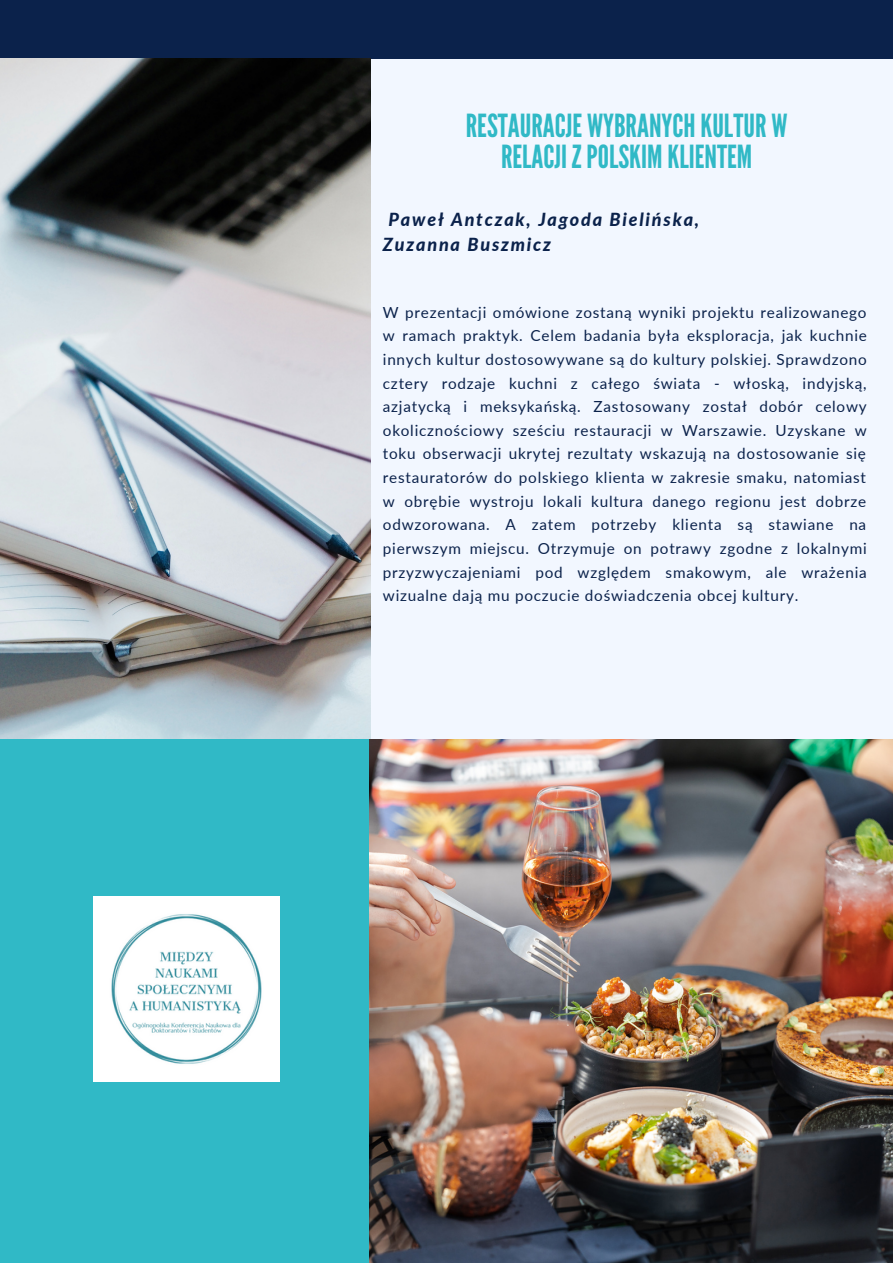
<style>
.page{position:relative;width:893px;height:1264px;background:#fff}
.page>*{position:absolute;margin:0;border:0;box-sizing:border-box;transform-origin:0 0}
.t1{font:31.8px/31.5px "League Gothic";color:#30b9c6;text-align:center}
.t2{font:italic 800 18px/24.8px "Lato";letter-spacing:.1em;color:#0b224b}
.t3{font:15.3px/23.5px "Lato";letter-spacing:.05em;color:#0b224b;text-align:justify}
</style>
<div class="page">
<div style="left:0;top:0;width:892px;height:1262px;background:#f2f7ff"></div>
<div style="left:0;top:727px;width:370px;height:535px;background:#30b9c6"></div>
<div style="left:0;top:0;width:892px;height:58px;background:#0b224b"></div>
<img style="left:0;top:58px;width:370px;height:680px">
<img style="left:94px;top:896px;width:185px;height:185px">
<img style="left:370px;top:739px;width:522px;height:522px">
<p class="t1" style="left:466px;top:110px;width:323px">RESTAURACJE WYBRANYCHKULTUR W<br>RELACJI ZPOLSKIM KLIENTEM</p>
<p class="t2" style="left:383px;top:206px;width:318px;text-indent:6px">Paweł Antczak, Jagoda Bielińska,<br>Zuzanna Buszmicz</p>
<p class="t3" style="left:383px;top:300px;width:485px">W prezentacji omówione zostaną wyniki projektu realizowanego w ramach praktyk. Celem badania była eksploracja, jak kuchnie innych kultur dostosowywane są do kultury polskiej. Sprawdzono cztery rodzaje kuchni z całego świata - włoską, indyjską, azjatycką i meksykańską. Zastosowany został dobór celowy okolicznościowy sześciu restauracji w Warszawie. Uzyskane w toku obserwacji ukrytej rezultaty wskazują na dostosowanie się restauratorów do polskiego klienta w zakresie smaku, natomiast w obrębie wystroju lokali kultura danego regionu jest dobrze odwzorowana. A zatem potrzeby klienta są stawiane na pierwszym miejscu. Otrzymuje on potrawy zgodne z lokalnymi przyzwyczajeniami pod względem smakowym, ale wrażenia wizualne dają mu poczucie doświadczenia obcej kultury.</p>
</div>
